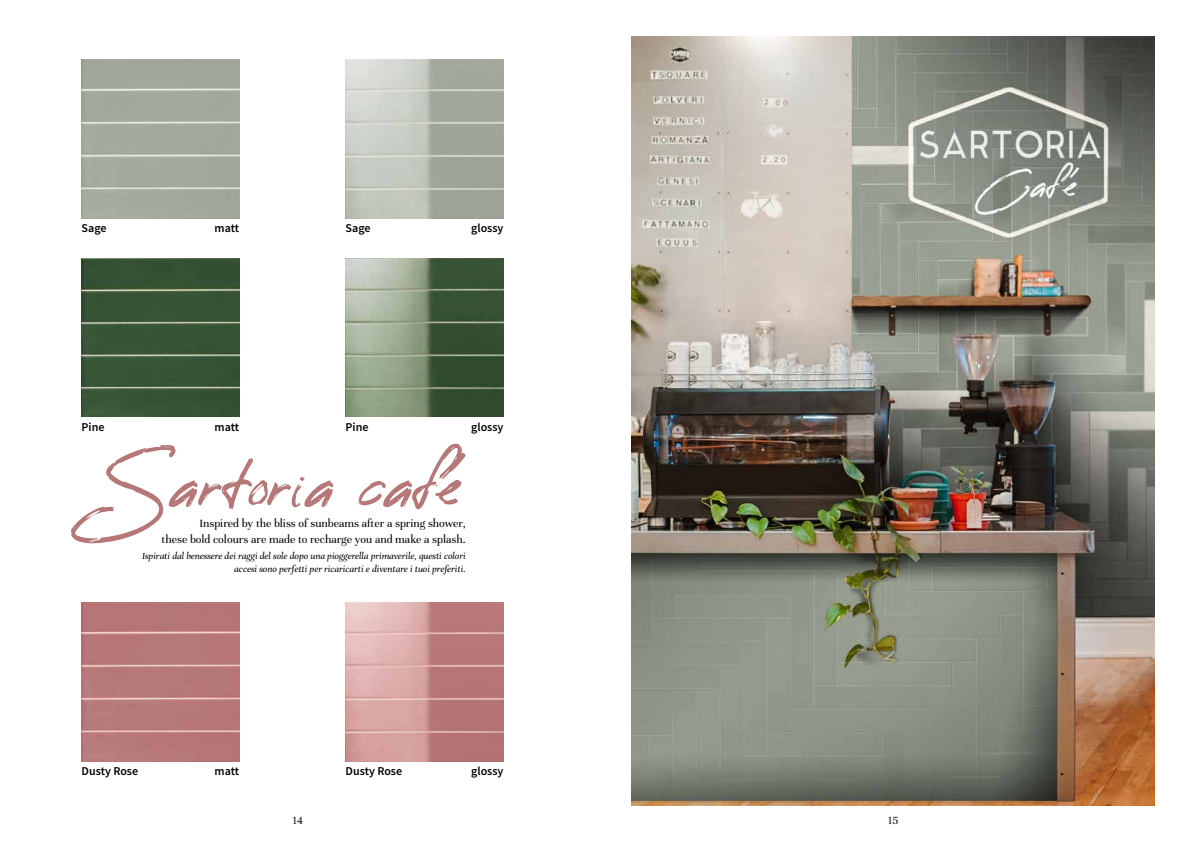
<style>
.page{position:relative;width:1191px;height:842px;background:#fff}
.page>*{position:absolute;margin:0;border:0;box-sizing:border-box;transform-origin:0 0}
.t1{font:57px "Reey";color:#b57777}
.t2{font:12px/16px "Unna";color:#000;text-align:right}
.t3{font:600 12px "Source Sans Pro";color:#000}
.t4{font:italic 10px/13px "Unna";color:#000;text-align:right}
</style>
<div class="page">
<img style="left:631px;top:36px;width:524px;height:770px">
<img style="left:82px;top:258px;width:157px;height:159px">
<img style="left:346px;top:258px;width:157px;height:159px">
<img style="left:82px;top:602px;width:157px;height:160px">
<img style="left:346px;top:602px;width:157px;height:160px">
<p class="t3" style="left:82px;top:220px;width:26px">Sage</p>
<p class="t3" style="left:215px;top:220px;width:26px">matt</p>
<p class="t3" style="left:346px;top:220px;width:26px">Sage</p>
<p class="t3" style="left:471px;top:220px;width:34px">glossy</p>
<p class="t3" style="left:82px;top:419px;width:24px">Pine</p>
<p class="t3" style="left:215px;top:419px;width:26px">matt</p>
<p class="t3" style="left:346px;top:419px;width:24px">Pine</p>
<p class="t3" style="left:471px;top:419px;width:34px">glossy</p>
<h1 class="t1" style="left:106px;top:455px;width:362px">Sartoria café</h1>
<p class="t2" style="left:162px;top:515px;width:305px">Inspired by the bliss of sunbeams after a spring shower,<br>these bold colours are made to recharge you and make a splash.</p>
<p class="t4" style="left:142px;top:549px;width:325px">Ispirati dal benessere dei raggi del sole dopo una pioggerella primaverile, questi colori accesi sono perfetti per ricaricarti e diventare i tuoi preferiti.</p>
<p class="t3" style="left:82px;top:763px;width:58px">Dusty Rose</p>
<p class="t3" style="left:215px;top:763px;width:26px">matt</p>
<p class="t3" style="left:346px;top:763px;width:58px">Dusty Rose</p>
<p class="t3" style="left:471px;top:763px;width:34px">glossy</p>
<p class="t2" style="left:292px;top:812px;width:12px">14</p>
<p class="t2" style="left:888px;top:812px;width:12px">15</p>
</div>
